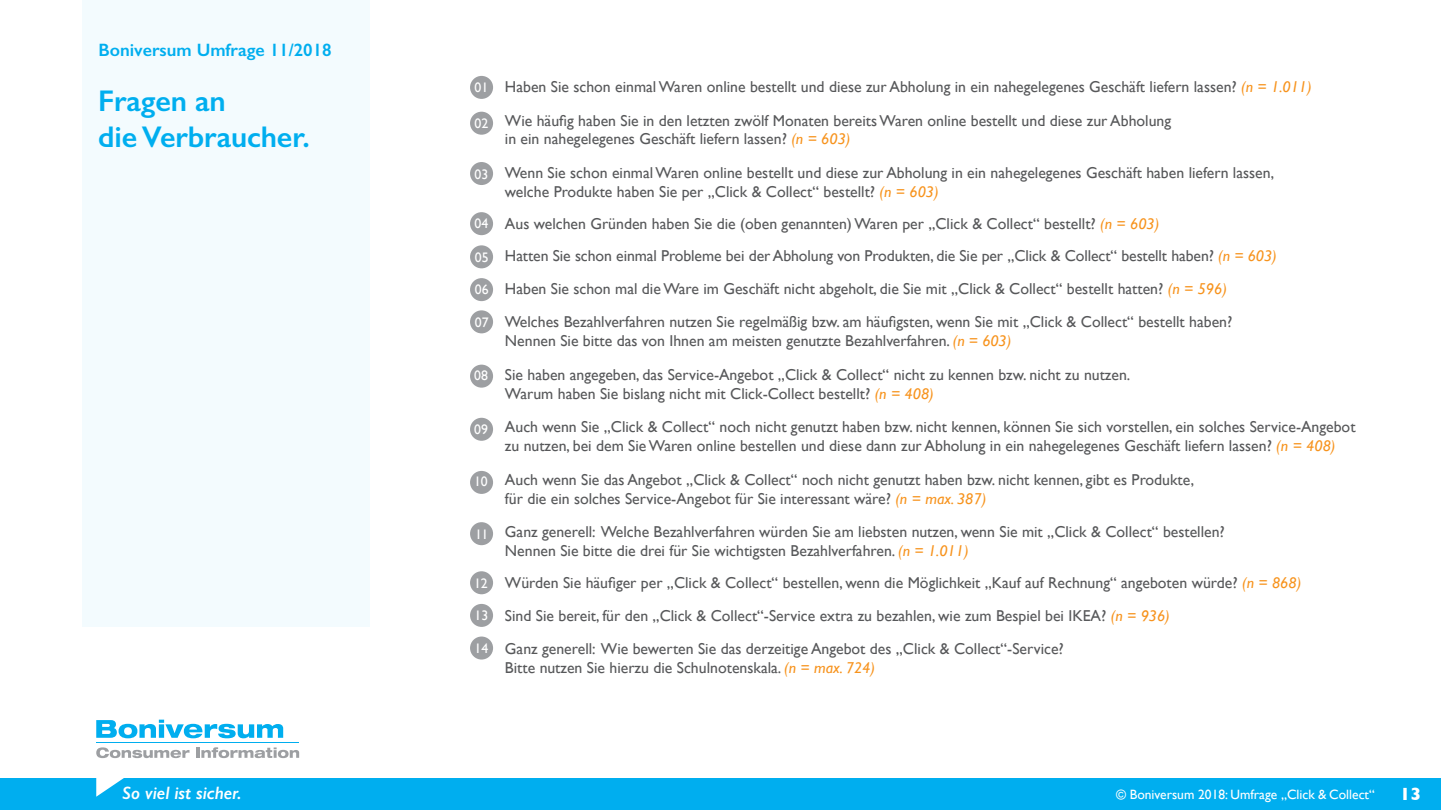
<style>
.page{position:relative;width:1441px;height:810px;background:#fff}
.page>*{position:absolute;margin:0;border:0;box-sizing:border-box;transform-origin:0 0}
.t1{font:600 30px/36px "Gill Sans";letter-spacing:-.005em;color:#00aeef}
.t2{font:600 18px "Gill Sans";color:#00aeef}
.t3{font:italic 600 18px "Gill Sans";color:#fff}
.t4{font:700 18px "Gill Sans";color:#fff}
.t5{font:15.75px/18.8px "Gill Sans";color:#57585a}
.t6{font:13.8px "Gill Sans";color:#fff}
.t7{font:13.5px "Gill Sans";color:#fff}
.s1{font-style:italic;color:#f7931d}
</style>
<div class="page">
<div style="left:82px;top:0;width:288px;height:626px;background:#f3fbfe"></div>
<div style="left:470px;top:637px;width:23px;height:23px;background:#9d9fa2;border-radius:50%"></div>
<div style="left:470px;top:604px;width:23px;height:23px;background:#9d9fa2;border-radius:50%"></div>
<div style="left:470px;top:571px;width:23px;height:23px;background:#9d9fa2;border-radius:50%"></div>
<div style="left:470px;top:522px;width:23px;height:23px;background:#9d9fa2;border-radius:50%"></div>
<div style="left:470px;top:471px;width:23px;height:23px;background:#9d9fa2;border-radius:50%"></div>
<div style="left:470px;top:418px;width:23px;height:23px;background:#9d9fa2;border-radius:50%"></div>
<div style="left:470px;top:365px;width:23px;height:23px;background:#9d9fa2;border-radius:50%"></div>
<div style="left:470px;top:310px;width:23px;height:23px;background:#9d9fa2;border-radius:50%"></div>
<div style="left:470px;top:278px;width:23px;height:23px;background:#9d9fa2;border-radius:50%"></div>
<div style="left:470px;top:245px;width:23px;height:23px;background:#9d9fa2;border-radius:50%"></div>
<div style="left:470px;top:212px;width:23px;height:23px;background:#9d9fa2;border-radius:50%"></div>
<div style="left:470px;top:162px;width:23px;height:23px;background:#9d9fa2;border-radius:50%"></div>
<div style="left:470px;top:112px;width:23px;height:23px;background:#9d9fa2;border-radius:50%"></div>
<div style="left:470px;top:76px;width:23px;height:23px;background:#9d9fa2;border-radius:50%"></div>
<div style="left:0;top:778px;width:1440px;height:32px;background:#00aeef"></div>
<hr style="left:96px;top:742px;width:203px;height:1px;background:#00aeef">
<svg style="left:96px;top:747px;width:93px;height:11px"></svg>
<svg style="left:196px;top:747px;width:103px;height:11px"></svg>
<svg style="left:96px;top:720px;width:187px;height:18px"></svg>
<svg style="left:96px;top:778px;width:28px;height:19px"></svg>
<p class="t2" style="left:98px;top:39px;width:235px">Boniversum Umfrage 11/2018</p>
<h1 class="t1" style="left:98px;top:83px;width:213px">Fragen an<br>die Verbraucher.</h1>
<p class="t6" style="left:474px;top:79px;width:15px">01</p>
<p class="t6" style="left:474px;top:115px;width:15px">02</p>
<p class="t6" style="left:474px;top:166px;width:15px">03</p>
<p class="t6" style="left:474px;top:215px;width:15px">04</p>
<p class="t6" style="left:475px;top:249px;width:15px">05</p>
<p class="t6" style="left:475px;top:281px;width:15px">06</p>
<p class="t6" style="left:475px;top:314px;width:15px">07</p>
<p class="t6" style="left:474px;top:368px;width:15px">08</p>
<p class="t6" style="left:474px;top:421px;width:15px">09</p>
<p class="t6" style="left:474px;top:474px;width:15px">10</p>
<p class="t6" style="left:475px;top:526px;width:15px">11</p>
<p class="t6" style="left:474px;top:575px;width:15px">12</p>
<p class="t6" style="left:474px;top:607px;width:15px">13</p>
<p class="t6" style="left:474px;top:640px;width:15px">14</p>
<p class="t5" style="left:505px;top:69px;width:808px;line-height:33.8px">Haben Sie schon einmal Waren online bestellt und diese zur Abholung in ein nahegelegenes Geschäft liefern lassen? <span class="s1">(n = 1.011)<br></span>Wie häufig haben Sie in den letzten zwölf Monaten bereits Waren online bestellt und diese zur Abholung</p>
<p class="t5" style="left:505px;top:122px;width:770px;line-height:33.8px">in ein nahegelegenes Geschäft liefern lassen? <span class="s1">(n = 603)<br></span>Wenn Sie schon einmal Waren online bestellt und diese zur Abholung in ein nahegelegenes Geschäft haben liefern lassen,</p>
<p class="t5" style="left:505px;top:175px;width:773px;line-height:32.2px">welche Produkte haben Sie per „Click &amp; Collect“ bestellt? <span class="s1">(n = 603)<br></span>Aus welchen Gründen haben Sie die (oben genannten) Waren per „Click &amp; Collect“ bestellt? <span class="s1">(n = 603)<br></span>Hatten Sie schon einmal Probleme bei der Abholung von Produkten, die Sie per „Click &amp; Collect“ bestellt haben? <span class="s1">(n = 603)<br></span>Haben Sie schon mal die Ware im Geschäft nicht abgeholt, die Sie mit „Click &amp; Collect“ bestellt hatten? <span class="s1">(n = 596)</span></p>
<p class="t5" style="left:505px;top:312px;width:729px">Welches Bezahlverfahren nutzen Sie regelmäßig bzw. am häufigsten, wenn Sie mit „Click &amp; Collect“ bestellt haben?<br>Nennen Sie bitte das von Ihnen am meisten genutzte Bezahlverfahren. <span class="s1">(n = 603)</span></p>
<p class="t5" style="left:505px;top:365px;width:627px">Sie haben angegeben, das Service-Angebot „Click &amp; Collect“ nicht zu kennen bzw. nicht zu nutzen.<br>Warum haben Sie bislang nicht mit Click-Collect bestellt? <span class="s1">(n = 408)</span></p>
<p class="t5" style="left:505px;top:417px;width:852px">Auch wenn Sie „Click &amp; Collect“ noch nicht genutzt haben bzw. nicht kennen, können Sie sich vorstellen, ein solches Service-Angebot zu nutzen, bei dem Sie Waren online bestellen und diese dann zur Abholung in ein nahegelegenes Geschäft liefern lassen? <span class="s1">(n = 408)</span></p>
<p class="t5" style="left:505px;top:470px;width:690px">Auch wenn Sie das Angebot „Click &amp; Collect“ noch nicht genutzt haben bzw. nicht kennen, gibt es Produkte, für die ein solches Service-Angebot für Sie interessant wäre? <span class="s1">(n = max. 387)</span></p>
<p class="t5" style="left:505px;top:522px;width:721px">Ganz generell: Welche Bezahlverfahren würden Sie am liebsten nutzen, wenn Sie mit „Click &amp; Collect“ bestellen?<br>Nennen Sie bitte die drei für Sie wichtigsten Bezahlverfahren. <span class="s1">(n = 1.011)</span></p>
<p class="t5" style="left:505px;top:567px;width:798px;line-height:32.2px">Würden Sie häufiger per „Click &amp; Collect“ bestellen, wenn die Möglichkeit „Kauf auf Rechnung“ angeboten würde? <span class="s1">(n = 868)<br></span>Sind Sie bereit, für den „Click &amp; Collect“-Service extra zu bezahlen, wie zum Bespiel bei IKEA? <span class="s1">(n = 936)</span></p>
<p class="t5" style="left:505px;top:639px;width:560px">Ganz generell: Wie bewerten Sie das derzeitige Angebot des „Click &amp; Collect“-Service?<br>Bitte nutzen Sie hierzu die Schulnotenskala. <span class="s1">(n = max. 724)</span></p>
<p class="t3" style="left:122px;top:782px;width:121px">So viel ist sicher.</p>
<p class="t7" style="left:1116px;top:786px;width:260px">© Boniversum 2018: Umfrage „Click &amp; Collect“</p>
<p class="t4" style="left:1399px;top:780px;width:23px">13</p>
</div>
